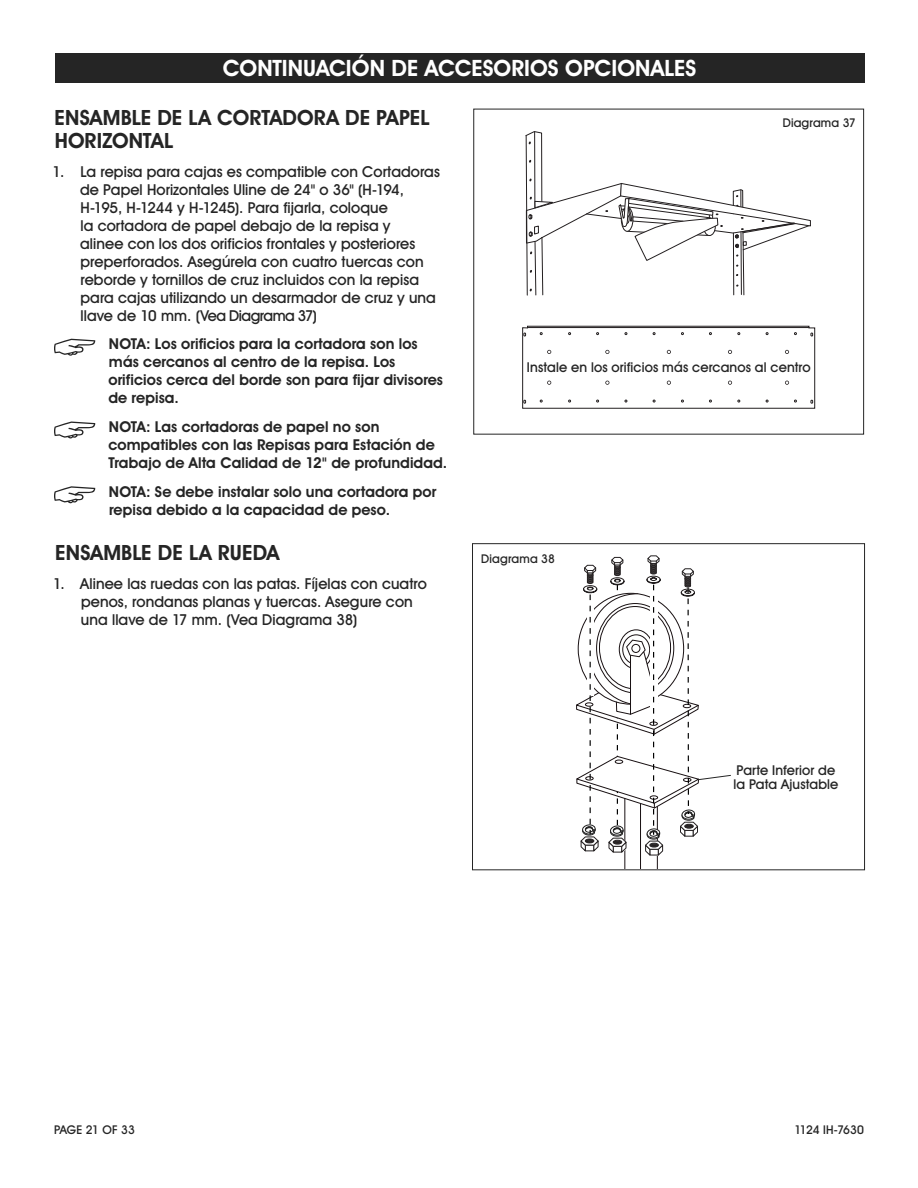
<style>
.page{position:relative;width:918px;height:1188px;background:#fff}
.page>*{position:absolute;margin:0;border:0;box-sizing:border-box;transform-origin:0 0}
.t1{font:700 22.5px "Uline Two Knine";color:#fff}
.t2{font:700 21px/22.5px "Uline Two Knine";letter-spacing:.005em;color:#252525}
.t3{font:15px/18px "Uline Two Knine";letter-spacing:.005em;color:#252525}
.t4{font:700 15px/18px "Uline Two Knine";letter-spacing:.005em;color:#252525}
.t5{font:13.5px/13.8px "Uline Two Knine";letter-spacing:.01em;color:#252525}
.t6{font:12px "Uline Two Knine";letter-spacing:-.01em;color:#252525}
.t7{font:12px "Uline Two Knine";letter-spacing:.01em;color:#252525}
</style>
<div class="page">
<svg style="left:54px;top:339px;width:41px;height:17px"></svg>
<svg style="left:54px;top:422px;width:41px;height:16px"></svg>
<svg style="left:54px;top:486px;width:41px;height:17px"></svg>
<svg style="left:525px;top:131px;width:286px;height:165px"></svg>
<svg style="left:522px;top:325px;width:293px;height:84px"></svg>
<div style="left:473px;top:109px;width:391px;height:326px;border:1px solid #252525"></div>
<div style="left:55px;top:53px;width:810px;height:30px;background:#252525"></div>
<hr style="left:624px;top:798px;width:1px;height:71px;background:#181012">
<hr style="left:657px;top:807px;width:1px;height:62px;background:#181012">
<hr style="left:640px;top:804px;width:1px;height:65px;background:#181012">
<div style="left:472px;top:543px;width:393px;height:327px;border:1px solid #252525"></div>
<svg style="left:576px;top:556px;width:155px;height:300px"></svg>
<h1 class="t1" style="left:223px;top:55px;width:475px">CONTINUACIÓN DE ACCESORIOS OPCIONALES</h1>
<h2 class="t2" style="left:55px;top:106px;width:377px">ENSAMBLE DE LA CORTADORA DE PAPEL<br>HORIZONTAL</h2>
<p class="t3" style="left:80px;top:162px;width:361px;text-indent:-27px">1. La repisa para cajas es compatible con Cortadoras de Papel Horizontales Uline de 24" o 36" (H-194, H-195, H-1244 y H-1245). Para fijarla, coloque<br>la cortadora de papel debajo de la repisa y<br>alinee con los dos orificios frontales y posteriores preperforados. Asegúrela con cuatro tuercas con reborde y tornillos de cruz incluidos con la repisa para cajas utilizando un desarmador de cruz y una llave de 10 mm. (Vea Diagrama 37)</p>
<p class="t4" style="left:108px;top:335px;width:336px">NOTA: Los orificios para la cortadora son los más cercanos al centro de la repisa. Los orificios cerca del borde son para fijar divisores de repisa.</p>
<p class="t4" style="left:108px;top:418px;width:340px">NOTA: Las cortadoras de papel no son compatibles con las Repisas para Estación de<br>Trabajo de Alta Calidad de 12" de profundidad.</p>
<p class="t4" style="left:109px;top:483px;width:329px">NOTA: Se debe instalar solo una cortadora por repisa debido a la capacidad de peso.</p>
<h2 class="t2" style="left:55px;top:541px;width:226px">ENSAMBLE DE LA RUEDA</h2>
<p class="t3" style="left:81px;top:574px;width:348px;text-indent:-28px">1. Alinee las ruedas con las patas. Fíjelas con cuatro penos, rondanas planas y tuercas. Asegure con una llave de 17 mm. (Vea Diagrama 38)</p>
<p class="t7" style="left:783px;top:116px;width:75px">Diagrama 37</p>
<p class="t5" style="left:527px;top:360px;width:285px">Instale en los orificios más cercanos al centro</p>
<p class="t7" style="left:481px;top:551px;width:75px">Diagrama 38</p>
<p class="t5" style="left:734px;top:763px;width:106px">Parte Inferior de la Pata Ajustable</p>
<p class="t6" style="left:54px;top:1122px;width:82px">PAGE 21 OF 33</p>
<p class="t6" style="left:795px;top:1122px;width:71px">1124 IH-7630</p>
</div>
